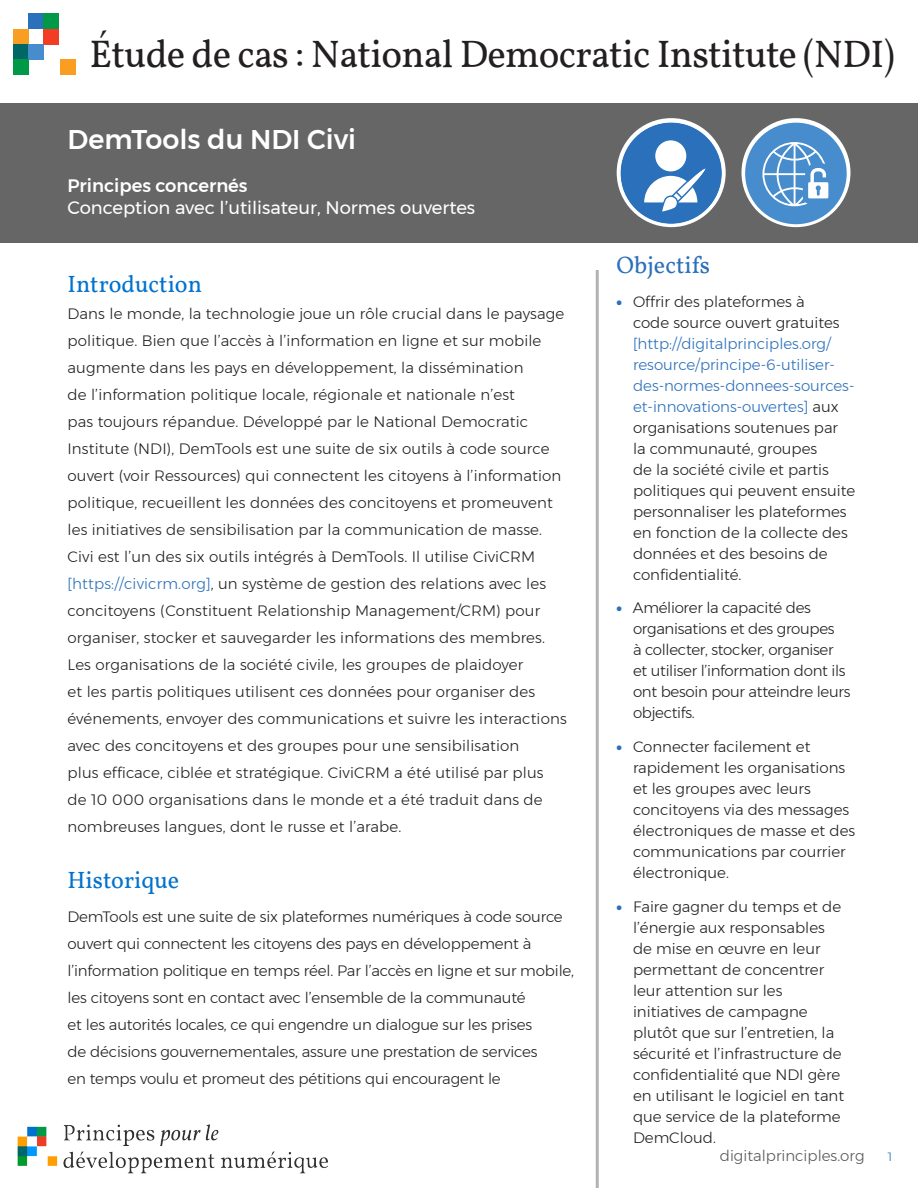
<style>
.page{position:relative;width:918px;height:1188px;background:#fff}
.page>*{position:absolute;margin:0;border:0;box-sizing:border-box;transform-origin:0 0}
.Case_Study_Title{font:39px "Vollkorn";letter-spacing:-.02em;color:#231f20}
.t1{font:500 27px "Montserrat";color:#fff}
.t2{font:24px "Vollkorn";color:#0072ce}
.t3{font:24px "Vollkorn";color:#2b70ba}
.t4{font:18px "Montserrat";color:#fff}
.t5{font:500 18px "Montserrat";color:#fff}
.Objectives_Bullet_Co{font:300 15px/21px "Montserrat";color:#231f20}
.Objectives_Bullet_Co-2{font:300 15px/21px "Montserrat";letter-spacing:-.02em;color:#231f20}
.t6{font:300 15px "Montserrat";color:#57585a}
.Bullet_Copy{font:300 12px "Montserrat";color:#2b70ba}
.s1{color:#2b70ba}
.s2{font-weight:900;color:#2b70ba}
</style>
<div class="page">
<img style="left:18px;top:1124px;width:310px;height:50px">
<div style="left:0;top:104px;width:918px;height:139px;background:#666"></div>
<div style="left:617px;top:118px;width:109px;height:109px;background:#fff;border-radius:50%"></div>
<div style="left:620px;top:122px;width:102px;height:102px;background:#2b70ba;border-radius:50%"></div>
<div style="left:655px;top:140px;width:31px;height:31px;background:#fff;border-radius:50%"></div>
<svg style="left:644px;top:166px;width:64px;height:47px"></svg>
<div style="left:741px;top:118px;width:109px;height:109px;background:#fff;border-radius:50%"></div>
<div style="left:744px;top:122px;width:104px;height:103px;background:#478ccc;border-radius:50%"></div>
<div style="left:744px;top:121px;width:104px;height:105px;border:2px solid #fff;border-radius:50%"></div>
<svg style="left:762px;top:142px;width:66px;height:64px"></svg>
<hr style="left:596px;top:270px;width:3px;height:918px;background:#b3b3b3">
<div style="left:29px;top:14px;width:15px;height:15px;background:#2b70ba"></div>
<div style="left:44px;top:14px;width:15px;height:15px;background:#009947"></div>
<div style="left:14px;top:29px;width:15px;height:15px;background:#fa9e21"></div>
<div style="left:44px;top:29px;width:15px;height:15px;background:#f03d24"></div>
<div style="left:14px;top:44px;width:15px;height:15px;background:#066"></div>
<div style="left:29px;top:44px;width:15px;height:15px;background:#478ccc"></div>
<div style="left:14px;top:59px;width:15px;height:16px;background:#009947"></div>
<div style="left:60px;top:59px;width:16px;height:16px;background:#fa9e21"></div>
<p class="Case_Study_Title" style="left:90px;top:31px;width:807px">Étude de cas : National Democratic Institute (NDI)</p>
<p class="t1" style="left:68px;top:118px;width:290px">DemTools du NDI Civi</p>
<p class="t5" style="left:68px;top:172px;width:182px">Principes concernés</p>
<p class="t4" style="left:68px;top:194px;width:409px">Conception avec l’utilisateur, Normes ouvertes</p>
<p class="t2" style="left:68px;top:270px;width:136px">Introduction</p>
<p class="Objectives_Bullet_Co" style="left:68px;top:300px;width:501px;line-height:27px">Dans le monde, la technologie joue un rôle crucial dans le paysage politique. Bien que l’accès à l’information en ligne et sur mobile augmente dans les pays en développement, la dissémination<br>de l’information politique locale, régionale et nationale n’est<br>pas toujours répandue. Développé par le National Democratic Institute (NDI), DemTools est une suite de six outils à code source ouvert (voir Ressources) qui connectent les citoyens à l’information politique, recueillent les données des concitoyens et promeuvent les initiatives de sensibilisation par la communication de masse.<br>Civi est l’un des six outils intégrés à DemTools. Il utilise CiviCRM <span class="s1">[https://civicrm.org]</span>, un système de gestion des relations avec les concitoyens (Constituent Relationship Management/CRM) pour organiser, stocker et sauvegarder les informations des membres.<br>Les organisations de la société civile, les groupes de plaidoyer<br>et les partis politiques utilisent ces données pour organiser des événements, envoyer des communications et suivre les interactions avec des concitoyens et des groupes pour une sensibilisation<br>plus efficace, ciblée et stratégique. CiviCRM a été utilisé par plus<br>de 10 000 organisations dans le monde et a été traduit dans de nombreuses langues, dont le russe et l’arabe.</p>
<p class="t2" style="left:68px;top:866px;width:113px">Historique</p>
<p class="Objectives_Bullet_Co" style="left:68px;top:903px;width:508px;line-height:27px">DemTools est une suite de six plateformes numériques à code source ouvert qui connectent les citoyens des pays en développement à l’information politique en temps réel. Par l’accès en ligne et sur mobile, les citoyens sont en contact avec l’ensemble de la communauté<br>et les autorités locales, ce qui engendre un dialogue sur les prises<br>de décisions gouvernementales, assure une prestation de services<br>en temps voulu et promeut des pétitions qui encouragent le</p>
<p class="t3" style="left:616px;top:250px;width:95px">Objectifs</p>
<p class="Objectives_Bullet_Co" style="left:633px;top:291px;width:224px;text-indent:-16px"><span class="s2">•</span> Offrir des plateformes à<br>code source ouvert gratuites <span class="s1">[http://digitalprinciples.org/ resource/principe-6-utiliser&shy;des-normes-donnees-sources&shy;et-innovations-ouvertes]</span> aux organisations soutenues par<br>la communauté, groupes<br>de la société civile et partis politiques qui peuvent ensuite personnaliser les plateformes en fonction de la collecte des données et des besoins de confidentialité.</p>
<p class="Objectives_Bullet_Co-2" style="left:633px;top:597px;width:219px;text-indent:-16px"><span class="s2">•</span> Améliorer la capacité des organisations et des groupes<br>à collecter, stocker, organiser et utiliser l’information dont ils ont besoin pour atteindre leurs objectifs.</p>
<p class="Objectives_Bullet_Co" style="left:633px;top:736px;width:224px;text-indent:-16px"><span class="s2">•</span> Connecter facilement et rapidement les organisations et les groupes avec leurs concitoyens via des messages électroniques de masse et des communications par courrier électronique.</p>
<p class="Objectives_Bullet_Co" style="left:633px;top:896px;width:213px;text-indent:-16px"><span class="s2">•</span> Faire gagner du temps et de l’énergie aux responsables de mise en œuvre en leur permettant de concentrer leur attention sur les initiatives de campagne plutôt que sur l’entretien, la sécurité et l’infrastructure de confidentialité que NDI gère en utilisant le logiciel en tant que service de la plateforme<br>DemCloud.</p>
<p class="t6" style="left:720px;top:1144px;width:146px">digitalprinciples.org</p>
<p class="Bullet_Copy" style="left:888px;top:1148px;width:6px">1</p>
</div>
